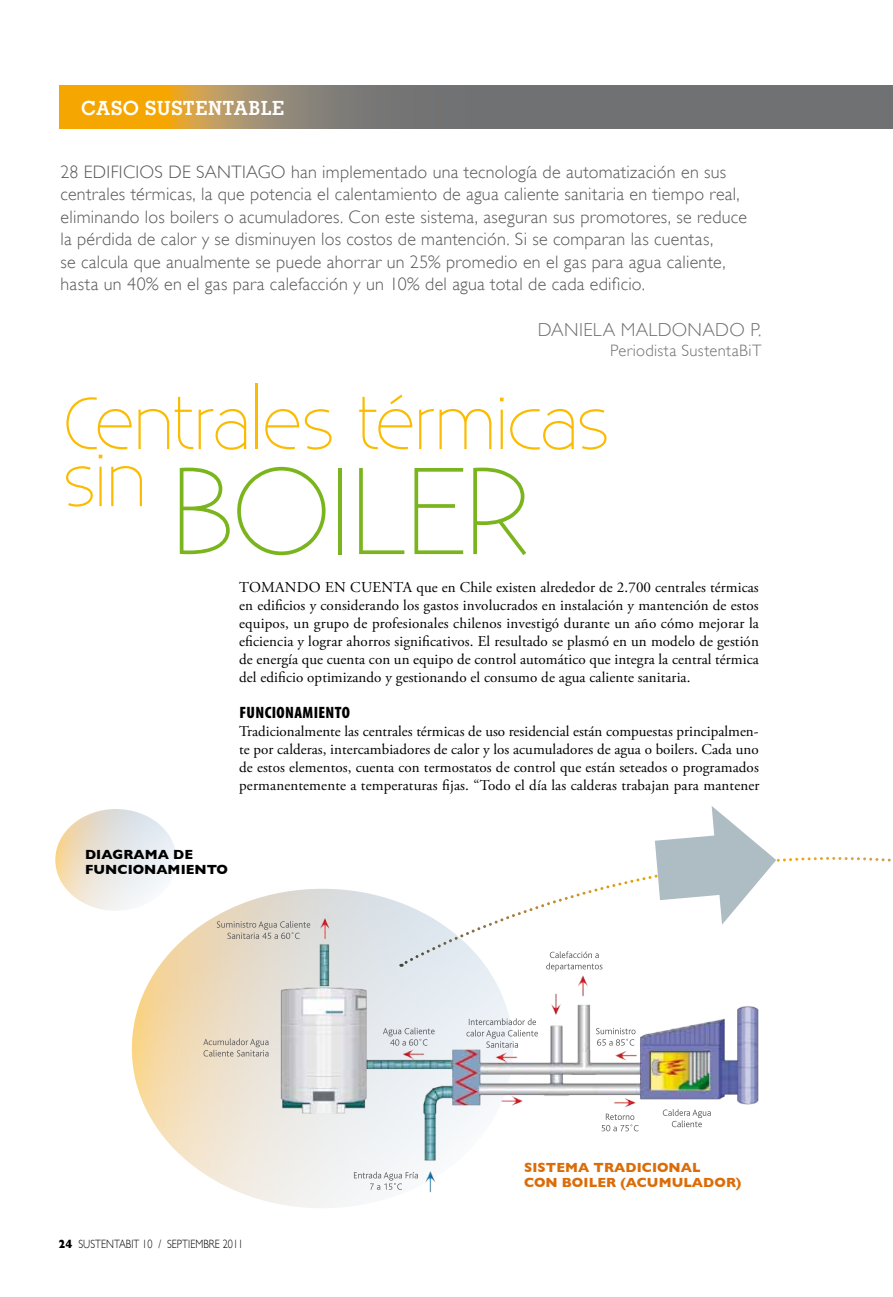
<style>
.page{position:relative;width:893px;height:1297px;background:#fff}
.page>*{position:absolute;margin:0;border:0;box-sizing:border-box;transform-origin:0 0}
.t1{font:300 123px "Existence";letter-spacing:-.04em;color:#7ab51d}
.t2{font:300 73.5px "Existence";letter-spacing:-.02em;color:#fabb00}
.t3{font:700 19.5px "Memphis";letter-spacing:.015em;color:#fff}
.t4{font:300 18.75px "Gill Sans";letter-spacing:.02em;color:#707172}
.t5{font:300 18px/22.5px "Gill Sans";letter-spacing:.015em;color:#58585a}
.t6{font:300 16.5px "Gill Sans";letter-spacing:.025em;color:#707172}
.t7{font:900 condensed 16.5px "Myriad Pro";letter-spacing:.025em;color:#000}
.t8{font:15px/18px "Adobe Garamond Pro";letter-spacing:.005em;color:#000;text-align:justify}
.t9{font:700 13.5px/15px "Gill Sans";letter-spacing:.005em;color:#db6c08}
.t10{font:700 13.5px/15px "Gill Sans";letter-spacing:.005em;color:#000}
.t11{font:300 12px "Gill Sans";letter-spacing:.005em;color:#000;scale:.85 1}
.s1{font-weight:800}
</style>
<div class="page">
<svg style="left:55px;top:809px;width:122px;height:102px"></svg>
<svg style="left:132px;top:889px;width:381px;height:319px;background:#eddec4"></svg>
<svg style="left:60px;top:85px;width:833px;height:44px;background:#8e7f61"></svg>
<img style="left:272px;top:915px;width:487px;height:283px">
<svg style="left:217px;top:921px;width:93px;height:18px;background:#cbc4b8"></svg>
<svg style="left:383px;top:1027px;width:52px;height:19px"></svg>
<svg style="left:354px;top:1172px;width:64px;height:18px"></svg>
<svg style="left:596px;top:1028px;width:39px;height:18px"></svg>
<svg style="left:601px;top:1114px;width:37px;height:17px"></svg>
<svg style="left:663px;top:1109px;width:48px;height:18px"></svg>
<svg style="left:203px;top:1038px;width:66px;height:18px"></svg>
<svg style="left:466px;top:1018px;width:72px;height:30px"></svg>
<svg style="left:546px;top:966px;width:56px;height:5px"></svg>
<svg style="left:402px;top:857px;width:489px;height:109px"></svg>
<svg style="left:655px;top:806px;width:121px;height:119px"></svg>
<h3 class="t3" style="left:81px;top:96px;width:204px">CASO SUSTENTABLE</h3>
<p class="t5" style="left:61px;top:161px;width:688px">28 edi fi ci os de Santiago han implementado una tecnología de automatización en sus centrales térmicas, la que potencia el calentamiento de agua caliente sanitaria en tiempo real, eliminando los boilers o acumuladores. Con este sistema, aseguran sus promotores, se reduce la pérdida de calor y se disminuyen los costos de mantención. Si se comparan las cuentas,<br>se calcula que anualmente se puede ahorrar un 25% promedio en el gas para agua caliente, hasta un 40% en el gas para calefacción y un 10% del agua total de cada edificio.</p>
<p class="t4" style="left:538px;top:319px;width:225px">Dani ela Maldonado P.</p>
<p class="t6" style="left:610px;top:341px;width:153px">Periodista SustentaBiT</p>
<h2 class="t2" style="left:62px;top:368px;width:549px">Centrales térmicas</h2>
<h1 class="t1" style="left:62px;top:419px;width:471px"><sup>sin</sup> boiler</h1>
<p class="t8" style="left:239px;top:579px;width:521px">Tomando en cuenta que en Chile existen alrededor de 2.700 centrales térmicas en edificios y considerando los gastos involucrados en instalación y mantención de estos equipos, un grupo de profesionales chilenos investigó durante un año cómo mejorar la eficiencia y lograr ahorros significativos. El resultado se plasmó en un modelo de gestión de energía que cuenta con un equipo de control automático que integra la central térmica del edificio optimizando y gestionando el consumo de agua caliente sanitaria.</p>
<p class="t7" style="left:239px;top:704px;width:112px">FUNCIONAMIENTO</p>
<p class="t8" style="left:239px;top:723px;width:522px">Tradicionalmente las centrales térmicas de uso residencial están compuestas principalmen&shy;te por calderas, intercambiadores de calor y los acumuladores de agua o boilers. Cada uno de estos elementos, cuenta con termostatos de control que están seteados o programados permanentemente a temperaturas fijas. “Todo el día las calderas trabajan para mantener</p>
<p class="t10" style="left:85px;top:846px;width:145px">DIAGRAMA DE<br>FUNCIONAMIENTO</p>
<p class="t9" style="left:524px;top:1160px;width:219px">SISTEMA TRADICIONAL<br>CON BOILER (ACUMULADOR)</p>
<p class="t11" style="left:59px;top:1237px;width:219px"><span class="s1">24</span> sustentaBIT 10 / septi embre 2011</p>
</div>
